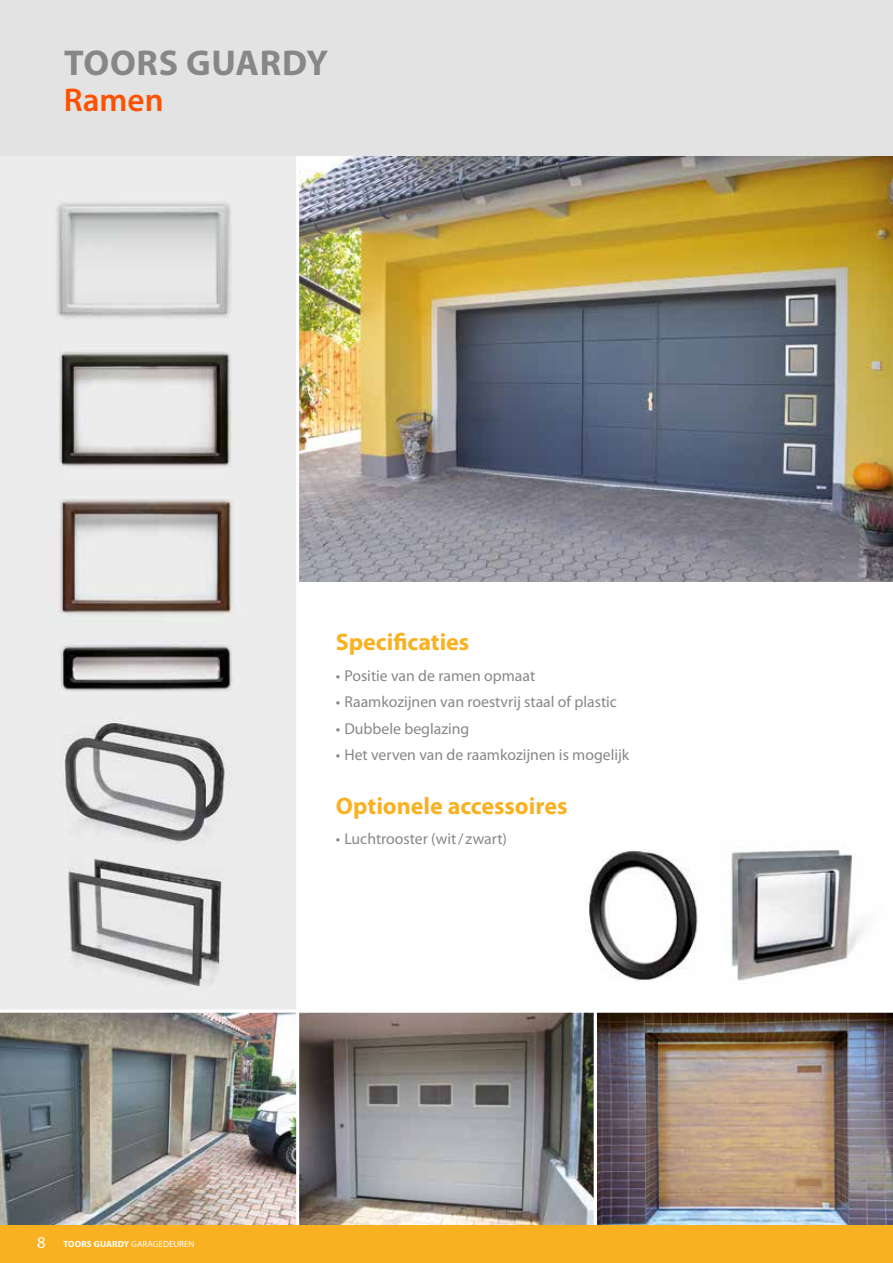
<style>
.page{position:relative;width:893px;height:1263px;background:#fff}
.page>*{position:absolute;margin:0;border:0;box-sizing:border-box;transform-origin:0 0}
.t1{font:700 36px "Myriad Pro";letter-spacing:.02em;color:#878787}
.t2{font:600 33px "Myriad Pro";color:#ff5100}
.t3{font:700 24px "Myriad Pro";color:#f9b122}
.t4{font:15.75px "Myriad Pro";color:#878787}
.t5{font:9px "Myriad Pro";color:#fff}
.s1{font-size:16.5px}
.s2{font-weight:700}
</style>
<div class="page">
<img style="left:0;top:1012px;width:594px;height:213px">
<img style="left:597px;top:1012px;width:296px;height:213px">
<img style="left:299px;top:156px;width:594px;height:426px">
<img style="left:0;top:156px;width:296px;height:853px">
<img style="left:588px;top:850px;width:110px;height:132px">
<img style="left:731px;top:850px;width:134px;height:131px">
<hr style="left:296px;top:156px;width:3px;height:1072px;background:#fff">
<div style="left:0;top:1225px;width:893px;height:38px;background:#f9b122"></div>
<div style="left:0;top:0;width:893px;height:156px;background:#e3e3e3"></div>
<h1 class="t1" style="left:64px;top:40px;width:265px">TOORS GUARDY</h1>
<h2 class="t2" style="left:64px;top:79px;width:101px">Ramen</h2>
<h3 class="t3" style="left:336px;top:626px;width:135px">Specificaties</h3>
<p class="t4" style="left:336px;top:666px;width:201px">• Positie van de ramen opmaat</p>
<p class="t4" style="left:336px;top:692px;width:283px">• Raamkozijnen van roestvrij staal of plastic</p>
<p class="t4" style="left:336px;top:719px;width:135px">• Dubbele beglazing</p>
<p class="t4" style="left:336px;top:745px;width:295px">• Het verven van de raamkozijnen is mogelijk</p>
<h3 class="t3" style="left:336px;top:790px;width:233px">Optionele accessoires</h3>
<p class="t4" style="left:336px;top:829px;width:173px">• Luchtrooster (wit/ zwart)</p>
<p class="t5" style="left:37px;top:1239px;width:159px"><span class="s1">8</span> <span class="s2">TOORS GUARDY</span> GARAGEDEUREN</p>
</div>
